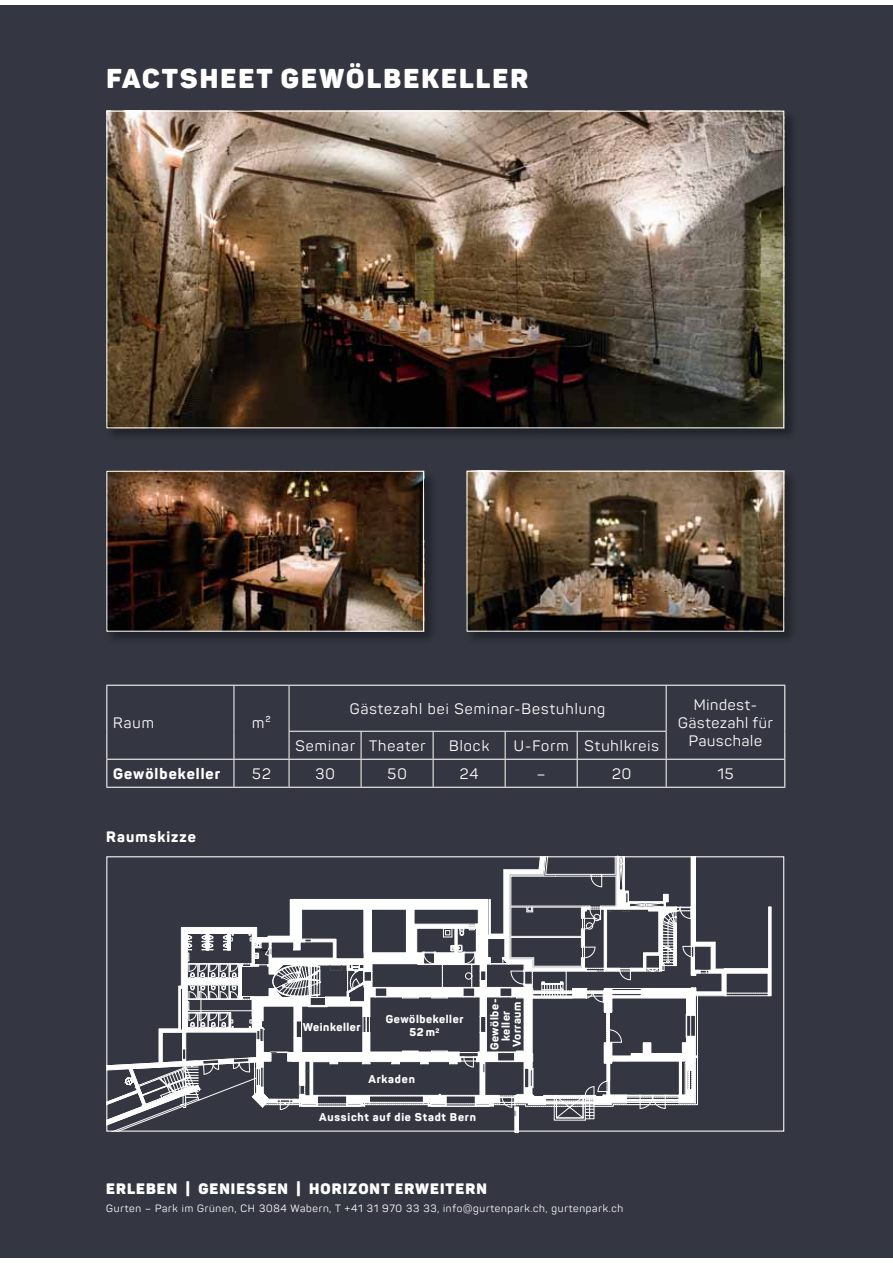
<style>
.page{position:relative;width:893px;height:1263px;background:#fff}
.page>*{position:absolute;margin:0;border:0;box-sizing:border-box;transform-origin:0 0}
.t1{font:900 26.85px "Panton";letter-spacing:.08em;color:#fff}
.t2{font:15px "Panton";letter-spacing:.07em;color:#fff}
.t3{font:900 15px "Panton";letter-spacing:.07em;color:#fff}
.t4{font:15px/18px "Panton";letter-spacing:.05em;color:#fff;text-align:center}
.t5{font:800 15px "Panton";letter-spacing:.07em;color:#fff}
.t6{font:800 11.25px/11.2px "Panton";letter-spacing:.05em;color:#fff;text-align:center}
.t7{font:800 11.25px "Panton";letter-spacing:.07em;color:#fff}
.t8{font:10.5px "Panton";letter-spacing:.07em;color:#fff}
</style>
<div class="page">
<div style="left:0;top:5px;width:893px;height:1252px;background:#343741"></div>
<img style="left:106px;top:110px;width:686px;height:325px">
<img style="left:108px;top:113px;width:674px;height:313px">
<img style="left:106px;top:470px;width:326px;height:169px">
<img style="left:108px;top:473px;width:314px;height:157px">
<div style="left:106px;top:471px;width:318px;height:161px;border:1px solid #fff"></div>
<img style="left:466px;top:470px;width:326px;height:169px">
<img style="left:468px;top:473px;width:314px;height:157px">
<div style="left:466px;top:471px;width:318px;height:161px;border:1px solid #fff"></div>
<hr style="left:234px;top:686px;width:1px;height:45px;background:#fff">
<hr style="left:289px;top:686px;width:1px;height:45px;background:#fff">
<hr style="left:666px;top:686px;width:1px;height:45px;background:#fff">
<hr style="left:289px;top:731px;width:72px;height:1px;background:#fff">
<hr style="left:361px;top:731px;width:72px;height:1px;background:#fff">
<hr style="left:433px;top:731px;width:72px;height:1px;background:#fff">
<hr style="left:505px;top:731px;width:72px;height:1px;background:#fff">
<hr style="left:577px;top:731px;width:89px;height:1px;background:#fff">
<svg style="left:234px;top:731px;width:1px;height:56px"></svg>
<svg style="left:289px;top:732px;width:1px;height:55px"></svg>
<svg style="left:361px;top:732px;width:1px;height:55px"></svg>
<svg style="left:433px;top:732px;width:1px;height:55px"></svg>
<svg style="left:505px;top:732px;width:1px;height:55px"></svg>
<svg style="left:577px;top:732px;width:1px;height:55px"></svg>
<svg style="left:666px;top:732px;width:1px;height:55px"></svg>
<hr style="left:106px;top:787px;width:183px;height:1px;background:#fff">
<hr style="left:289px;top:787px;width:496px;height:1px;background:#fff">
<hr style="left:106px;top:685px;width:128px;height:1px;background:#fff">
<hr style="left:106px;top:686px;width:1px;height:45px;background:#fff">
<hr style="left:234px;top:685px;width:55px;height:1px;background:#fff">
<svg style="left:106px;top:731px;width:1px;height:56px"></svg>
<hr style="left:289px;top:685px;width:496px;height:1px;background:#fff">
<hr style="left:784px;top:686px;width:1px;height:45px;background:#fff">
<svg style="left:784px;top:731px;width:1px;height:56px"></svg>
<hr style="left:106px;top:759px;width:183px;height:1px;background:#fff">
<hr style="left:289px;top:759px;width:496px;height:1px;background:#fff">
<svg style="left:108px;top:858px;width:664px;height:275px"></svg>
<div style="left:106px;top:856px;width:678px;height:276px;border:1px solid #fff"></div>
<h1 class="t1" style="left:106px;top:63px;width:423px">FACTSHEET GEWÖLBEKELLER</h1>
<p class="t2" style="left:113px;top:717px;width:42px">Raum</p>
<p class="t2" style="left:252px;top:717px;width:20px">m²</p>
<p class="t2" style="left:350px;top:703px;width:257px">Gästezahl bei Seminar-Bestuhlung</p>
<p class="t4" style="left:678px;top:697px;width:96px">Mindest-<br>Gästezahl für<br>Pauschale</p>
<p class="t2" style="left:295px;top:740px;width:132px">Seminar Theater</p>
<p class="t2" style="left:449px;top:740px;width:42px">Block</p>
<p class="t2" style="left:514px;top:740px;width:146px">U-Form Stuhlkreis</p>
<p class="t5" style="left:113px;top:765px;width:108px">Gewölbekeller</p>
<p class="t2" style="left:252px;top:768px;width:20px">52</p>
<p class="t2" style="left:315px;top:768px;width:21px">30</p>
<p class="t2" style="left:387px;top:768px;width:21px">50</p>
<p class="t2" style="left:460px;top:768px;width:20px">24</p>
<p class="t2" style="left:537px;top:768px;width:10px">–</p>
<p class="t2" style="left:612px;top:768px;width:21px">20</p>
<p class="t2" style="left:717px;top:768px;width:18px">15</p>
<p class="t5" style="left:106px;top:828px;width:91px">Raumskizze</p>
<p class="t6" style="left:303px;top:1022px;width:59px">Weinkeller</p>
<p class="t6" style="left:386px;top:1012px;width:79px;line-height:13.5px">Gewölbekeller<br>52m<sup>2</sup></p>
<p class="t7" style="left:368px;top:1073px;width:48px">Arkaden</p>
<p class="t7" style="left:319px;top:1110px;width:158px">Aussicht auf die Stadt Bern</p>
<p class="t6" style="left:489px;top:1050px;width:53px;rotate:-90deg">Gewölbe&shy;keller<br>Vorraum</p>
<p class="t3" style="left:106px;top:1180px;width:382px">ERLEBEN | GENIESSEN | HORIZONT ERWEITERN</p>
<p class="t8" style="left:106px;top:1204px;width:518px">Gurten – Park im Grünen, CH 3084 Wabern, T +41 31 970 33 33, info@gurtenpark.ch, gurtenpark.ch</p>
</div>
